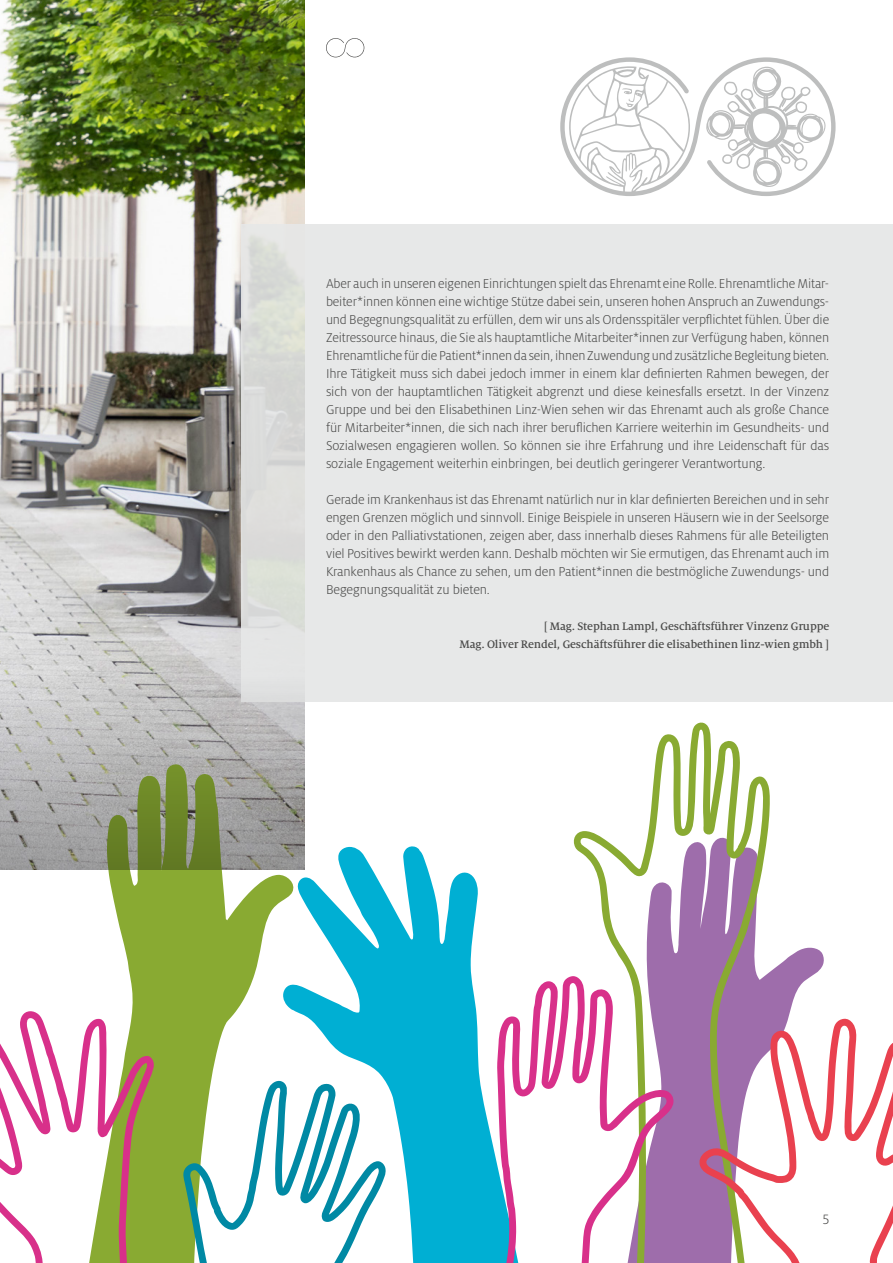
<style>
.page{position:relative;width:893px;height:1263px;background:#fff}
.page>*{position:absolute;margin:0;border:0;box-sizing:border-box;transform-origin:0 0}
.t1{font:300 15px "Milo OT";color:#494948}
.t2{font:300 14.25px/18px "Milo OT";letter-spacing:-.01em;color:#494948;text-align:justify}
.t3{font:500 12px/18px "Milo Serif Pro";letter-spacing:-.01em;color:#494948;text-align:right}
</style>
<div class="page">
<img style="left:0;top:0;width:305px;height:870px">
<svg style="left:71px;top:869px;width:210px;height:394px;fill:#89aa32"></svg>
<svg style="left:281px;top:846px;width:202px;height:417px;fill:#00afd3"></svg>
<svg style="left:770px;top:947px;width:54px;height:71px;fill:#9e6dab"></svg>
<svg style="left:183px;top:1078px;width:203px;height:185px"></svg>
<svg style="left:0;top:1011px;width:156px;height:252px"></svg>
<svg style="left:573px;top:722px;width:197px;height:541px"></svg>
<svg style="left:483px;top:976px;width:191px;height:287px"></svg>
<svg style="left:698px;top:1018px;width:195px;height:245px"></svg>
<svg style="left:560px;top:57px;width:276px;height:139px"></svg>
<div style="left:241px;top:224px;width:652px;height:478px;background:#e7e8e8"></div>
<svg style="left:0;top:675px;width:305px;height:194px;background:#a8ab9f"></svg>
<svg style="left:326px;top:38px;width:38px;height:19px"></svg>
<p class="t2" style="left:326px;top:275px;width:505px">Aber auch in unseren eigenen Einrichtungen spielt das Ehrenamt eine Rolle. Ehrenamtliche Mitar&shy;beiter*innen können eine wichtige Stütze dabei sein, unseren hohen Anspruch an Zuwendungs&shy;und Begegnungsqualität zu erfüllen, dem wir uns als Ordensspitäler verpflichtet fühlen. Über die Zeitressource hinaus, die Sie als hauptamtliche Mitarbeiter*innen zur Verfügung haben, können Ehrenamtliche für die Patient*innen da sein, ihnen Zuwendung und zusätzliche Begleitung bieten.<br>Ihre Tätigkeit muss sich dabei jedoch immer in einem klar definierten Rahmen bewegen, der sich von der hauptamtlichen Tätigkeit abgrenzt und diese keinesfalls ersetzt. In der Vinzenz Gruppe und bei den Elisabethinen Linz-Wien sehen wir das Ehrenamt auch als große Chance für Mitarbeiter*innen, die sich nach ihrer beruflichen Karriere weiterhin im Gesundheits- und Sozialwesen engagieren wollen. So können sie ihre Erfahrung und ihre Leidenschaft für das soziale Engagement weiterhin einbringen, bei deutlich geringerer Verantwortung.</p>
<p class="t2" style="left:326px;top:491px;width:505px">Gerade im Krankenhaus ist das Ehrenamt natürlich nur in klar definierten Bereichen und in sehr engen Grenzen möglich und sinnvoll. Einige Beispiele in unseren Häusern wie in der Seelsorge oder in den Palliativstationen, zeigen aber, dass innerhalb dieses Rahmens für alle Beteiligten viel Positives bewirkt werden kann. Deshalb möchten wir Sie ermutigen, das Ehrenamt auch im Krankenhaus als Chance zu sehen, um den Patient*innen die bestmögliche Zuwendungs- und Begegnungsqualität zu bieten.</p>
<p class="t3" style="left:460px;top:617px;width:371px">[ Mag. Stephan Lampl, Geschäftsführer Vinzenz Gruppe<br>Mag. Oliver Rendel, Geschäftsführer die elisabethinen linz-wien gmbh ]</p>
<p class="t1" style="left:822px;top:1211px;width:8px">5</p>
</div>
